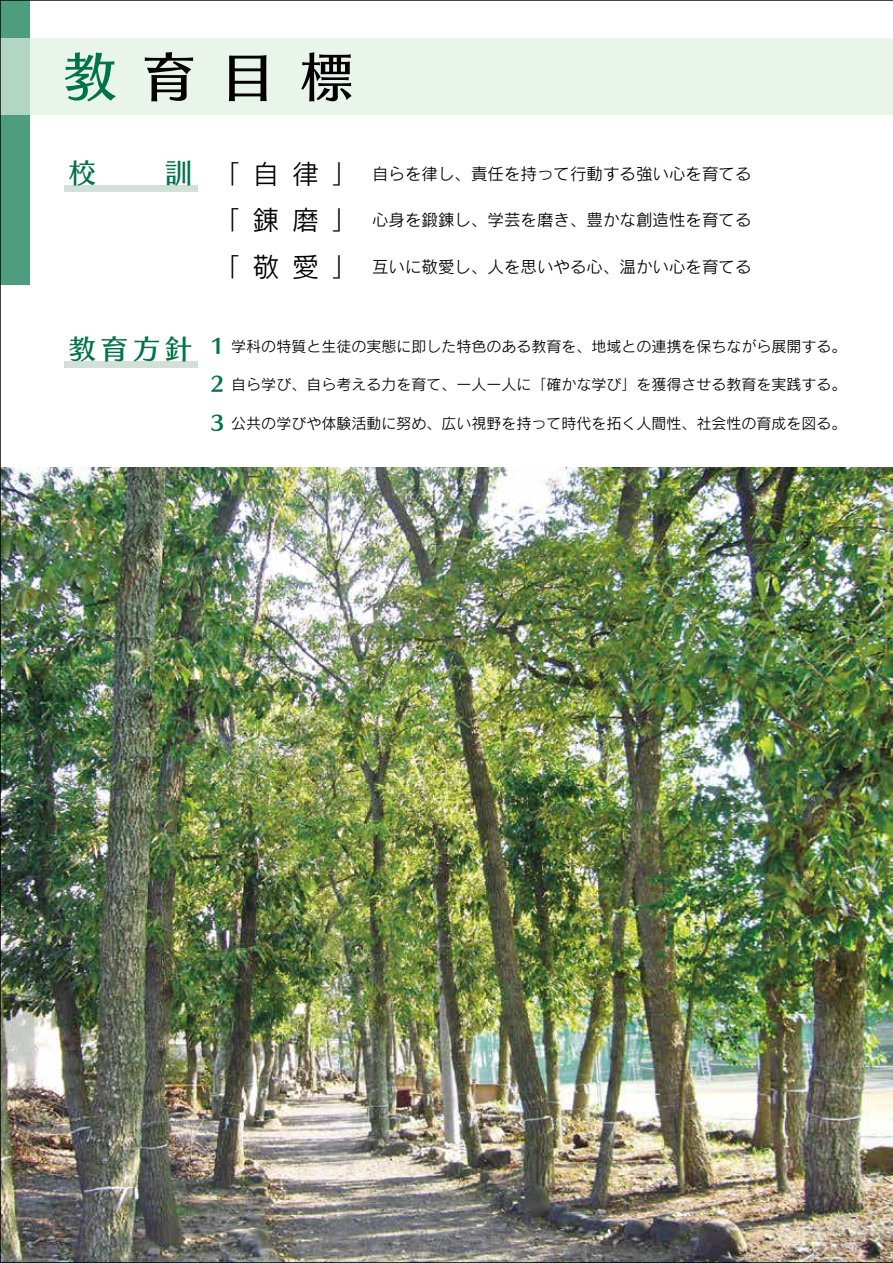
<style>
.page{position:relative;width:893px;height:1263px;background:#fff}
.page>*{position:absolute;margin:0;border:0;box-sizing:border-box;transform-origin:0 0}
.t1{font:52.5px "Skip Pro D";color:#000}
.t2{font:27px "Skip Pro D";color:#007349}
.t3{font:16.5px "Rodin Pro M";color:#000}
.t4{font:15px "Rodin Pro M";color:#000}
.s1{color:#007349}
.s2{font-size:27px}
.s3{font-family:"Skip Pro D";font-size:27px;color:#007349}
.s4{font-family:"Skip Pro B";font-size:19.5px;color:#007349}
</style>
<div class="page">
<img style="left:0;top:0;width:893px;height:1263px">
<h1 class="t1" style="left:64px;top:35px;width:291px"><span class="s1">教</span>育目標</h1>
<h2 class="t2" style="left:69px;top:152px;width:28px">校</h2>
<h2 class="t2" style="left:165px;top:152px;width:29px">訓</h2>
<p class="t3" style="left:213px;top:163px;width:540px"><span class="s2">「自律」</span> 自らを律し、責任を持って行動する強い心を育てる</p>
<p class="t3" style="left:213px;top:209px;width:540px"><span class="s2">「錬磨」</span> 心身を鍛錬し、学芸を磨き、豊かな創造性を育てる</p>
<p class="t3" style="left:213px;top:256px;width:540px"><span class="s2">「敬愛」</span> 互いに敬愛し、人を思いやる心、温かい心を育てる</p>
<p class="t4" style="left:69px;top:337px;width:779px"><span class="s3">教育方針</span> <span class="s4">1</span> 学科の特質と生徒の実態に即した特色のある教育を、地域との連携を保ちながら展開する。</p>
<p class="t4" style="left:211px;top:375px;width:637px"><span class="s4">2</span> 自ら学び、自ら考える力を育て、一人一人に「確かな学び」を獲得させる教育を実践する。</p>
<p class="t4" style="left:211px;top:413px;width:637px"><span class="s4">3</span> 公共の学びや体験活動に努め、広い視野を持って時代を拓く人間性、社会性の育成を図る。</p>
</div>
